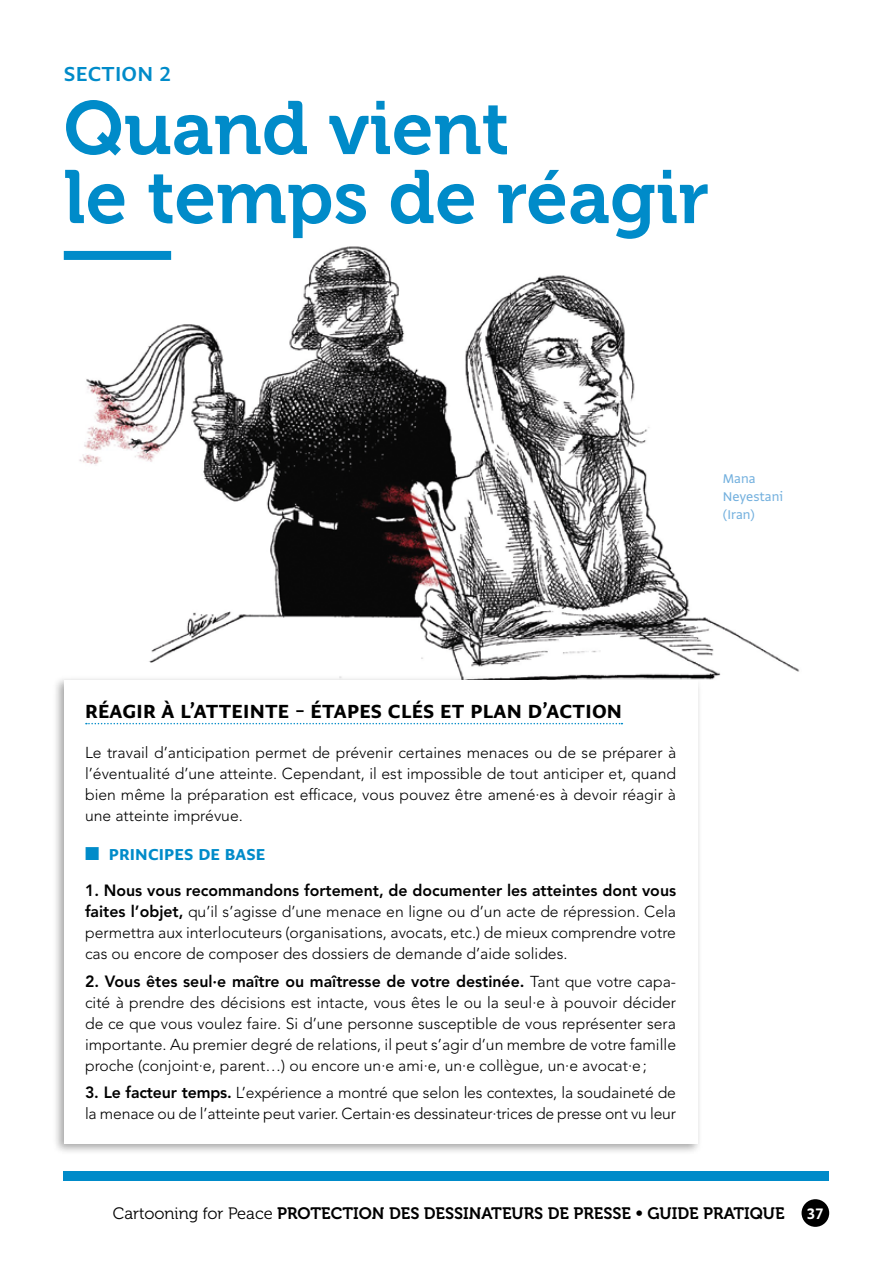
<style>
.page{position:relative;width:893px;height:1263px;background:#fff}
.page>*{position:absolute;margin:0;border:0;box-sizing:border-box;transform-origin:0 0}
.t1{font:75px/69px "Museo 700";color:#008bc9}
.t2{font:24px "Greta Sans Std Sm Bld";letter-spacing:.01em;color:#008bc9}
.t3{font:22.5px "Greta Sans Std Bld";letter-spacing:.01em;color:#000}
.t4{font:18.75px "Greta Sans Std Bld";letter-spacing:.01em;color:#008bc9}
.t5{font:16.5px "Museo 700";color:#000}
.t6{font:800 16.2px "Avenir LT Std";color:#000}
.t7{font:300 15.75px/21px "Avenir LT Std";color:#000;text-align:justify}
.t8{font:15px/18px "Greta Sans Std";color:#73b0de}
.s1{font-weight:800;font-size:16.2px}
.s2{font-weight:300;font-size:15.75px}
.s3{font-family:"Museo 300"}
.s4{font-family:"Greta Sans Std Bld";font-size:18px;color:#fff}
</style>
<div class="page">
<div style="left:64px;top:1171px;width:765px;height:9px;background:#008bc9"></div>
<div style="left:801px;top:1199px;width:28px;height:28px;background:#000;border-radius:50%"></div>
<img style="left:63px;top:246px;width:736px;height:434px">
<div style="left:64px;top:251px;width:107px;height:9px;background:#008bc9"></div>
<div style="left:53px;top:675px;width:650px;height:480px;background:#000;opacity:.35"></div>
<div style="left:64px;top:680px;width:633px;height:464px;background:#fff"></div>
<svg style="left:86px;top:723px;width:536px;height:1px"></svg>
<h2 class="t2" style="left:64px;top:60px;width:109px">SECTION 2</h2>
<h1 class="t1" style="left:64px;top:95px;width:647px">Quand vient<br>le temps de réagir</h1>
<p class="t8" style="left:723px;top:470px;width:62px">Mana<br>Neyestani (Iran)</p>
<h3 class="t3" style="left:85px;top:698px;width:538px">RÉAGIR À L’ATTEINTE – ÉTAPES CLÉS ET PLAN D’ACTION</h3>
<p class="t7" style="left:85px;top:742px;width:593px">Le travail d’anticipation permet de prévenir certaines menaces ou de se préparer à l’éventualité d’une atteinte. Cependant, il est impossible de tout anticiper et, quand bien même la préparation est efficace, vous pouvez être amené∙es à devoir réagir à une atteinte imprévue.</p>
<p class="t4" style="left:85px;top:844px;width:182px">■ PRINCIPES DE BASE</p>
<p class="t6" style="left:85px;top:881px;width:593px">1. Nous vous recommandons fortement, de documenter les atteintes dont vous</p>
<p class="t7" style="left:85px;top:901px;width:593px"><span class="s1">faites l’objet,</span> qu’il s’agisse d’une menace en ligne ou d’un acte de répression. Cela permettra aux interlocuteurs (organisations, avocats, etc.) de mieux comprendre votre cas ou encore de composer des dossiers de demande d’aide solides.</p>
<p class="t6" style="left:85px;top:971px;width:593px">2. Vous êtes seul∙e maître ou maîtresse de votre destinée. <span class="s2">Tant que votre capa-</span></p>
<p class="t7" style="left:85px;top:992px;width:593px">cité à prendre des décisions est intacte, vous êtes le ou la seul∙e à pouvoir décider de ce que vous voulez faire. Si d’une personne susceptible de vous représenter sera importante. Au premier degré de relations, il peut s’agir d’un membre de votre famille proche (conjoint∙e, parent…) ou encore un∙e ami∙e, un∙e collègue, un∙e avocat∙e;</p>
<p class="t7" style="left:85px;top:1082px;width:593px"><span class="s1">3. Le facteur temps.</span> L’expérience a montré que selon les contextes, la soudaineté de la menace ou de l’atteinte peut varier. Certain∙es dessinateur∙trices de presse ont vu leur</p>
<p class="t5" style="left:113px;top:1204px;width:712px"><span class="s3">Cartooning for Peace</span> PROTECTION DES DESSINATEURS DE PRESSE • GUIDE PRATIQUE <span class="s4">37</span></p>
</div>
